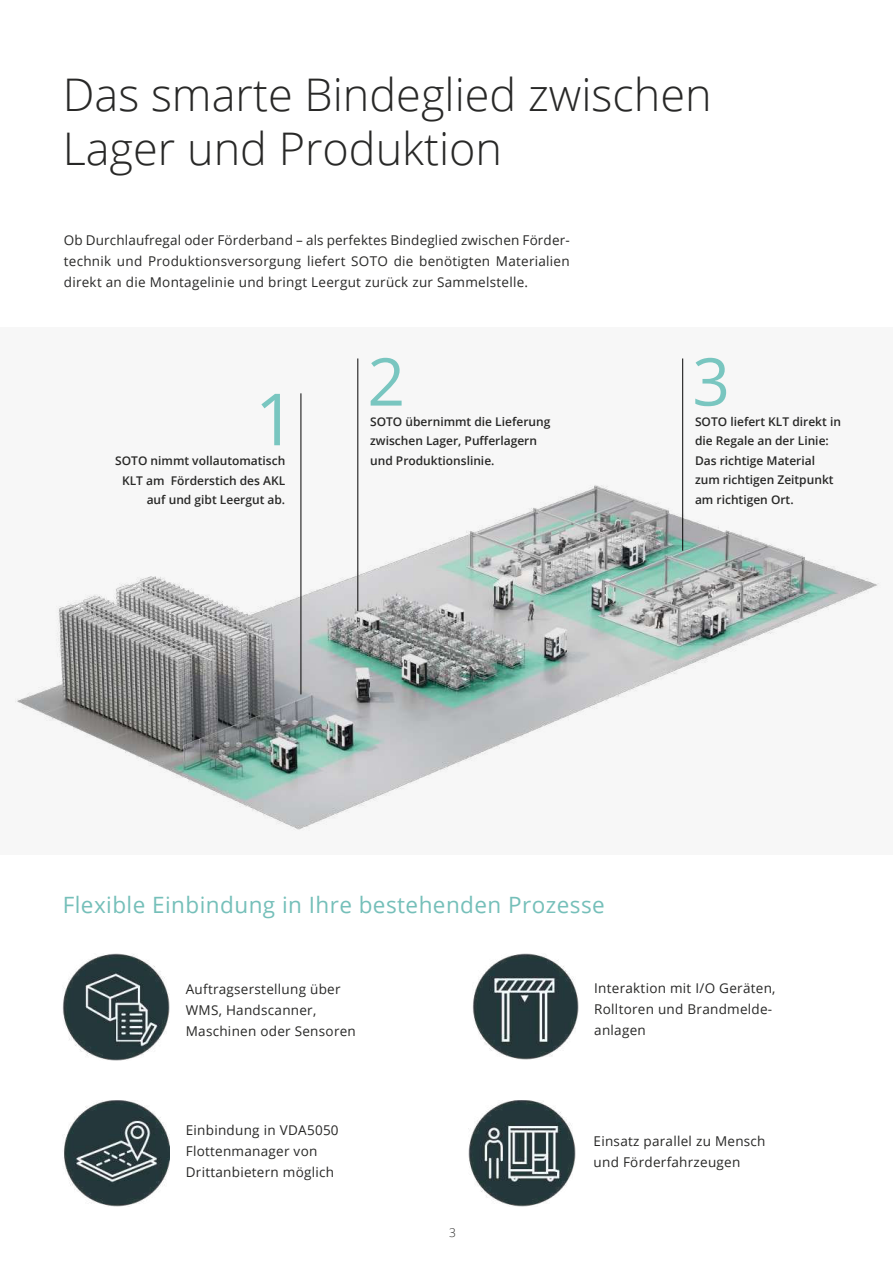
<style>
.page{position:relative;width:893px;height:1263px;background:#fff}
.page>*{position:absolute;margin:0;border:0;box-sizing:border-box;transform-origin:0 0}
.t1{font:72px "Open Sans";color:#79c6c0}
.t2{font:66px "Open Sans";color:#79c6c0}
.t3{font:300 45px/54px "Open Sans";color:#282827}
.t4{font:22.5px "Open Sans";letter-spacing:.02em;color:#75bfb9}
.t5{font:13.5px/21px "Open Sans";letter-spacing:.02em;color:#282827}
.t6{font:600 12px/19.5px "Open Sans";color:#282827}
.t7{font:300 12px "Open Sans";color:#282827}
</style>
<div class="page">
<img style="left:64px;top:1100px;width:105px;height:106px">
<img style="left:469px;top:1100px;width:106px;height:106px">
<img style="left:63px;top:977px;width:106px;height:83px">
<img style="left:472px;top:977px;width:106px;height:83px">
<img style="left:15px;top:358px;width:866px;height:619px">
<hr style="left:301px;top:393px;width:1px;height:301px;background:#060505">
<hr style="left:357px;top:358px;width:1px;height:253px;background:#060505">
<hr style="left:682px;top:358px;width:1px;height:193px;background:#060505">
<h3 class="t3" style="left:63px;top:72px;width:650px">Das smarte Bindeglied zwischen<br>Lager und Produktion</h3>
<p class="t5" style="left:64px;top:231px;width:507px;text-align:justify">Ob Durchlaufregal oder Förderband – als perfektes Bindeglied zwischen Förder&shy;technik und Produktionsversorgung liefert SOTO die benötigten Materialien direkt an die Montagelinie und bringt Leergut zurück zur Sammelstelle.</p>
<h1 class="t1" style="left:255px;top:390px;width:43px">1</h1>
<p class="t6" style="left:115px;top:452px;width:172px;text-align:right">SOTO nimmt vollautomatisch<br>KLT am Förderstich des AKL auf und gibt Leergut ab.</p>
<h2 class="t2" style="left:367px;top:355px;width:39px">2</h2>
<h2 class="t2" style="left:692px;top:355px;width:39px">3</h2>
<p class="t6" style="left:370px;top:413px;width:182px">SOTO übernimmt die Lieferung zwischen Lager, Pufferlagern und Produktionslinie.</p>
<p class="t6" style="left:695px;top:413px;width:147px">SOTO liefert KLT direkt in die Regale an der Linie:<br>Das richtige Material zum richtigen Zeitpunkt am richtigen Ort.</p>
<h3 class="t4" style="left:63px;top:895px;width:544px">Flexible Einbindung in Ihre bestehenden Prozesse</h3>
<p class="t5" style="left:186px;top:980px;width:172px">Auftragserstellung über<br>WMS, Handscanner,<br>Maschinen oder Sensoren</p>
<p class="t5" style="left:186px;top:1121px;width:154px">Einbindung in VDA5050<br>Flottenmanager von<br>Drittanbietern möglich</p>
<p class="t7" style="left:449px;top:1228px;width:8px">3</p>
<p class="t5" style="left:594px;top:979px;width:183px">Interaktion mit I/O Geräten,<br>Rolltoren und Brandmelde&shy;anlagen</p>
<p class="t5" style="left:594px;top:1131px;width:173px">Einsatz parallel zu Mensch und Förderfahrzeugen</p>
</div>
